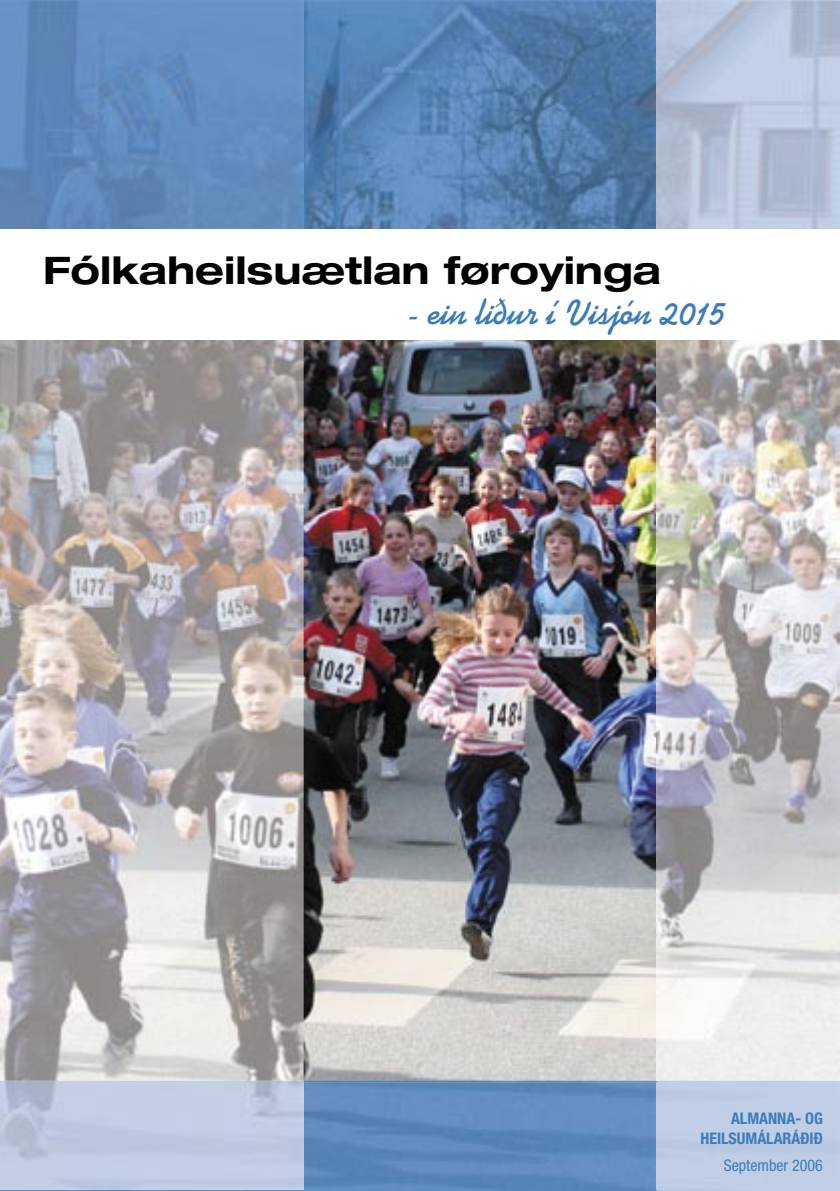
<style>
.page{position:relative;width:840px;height:1191px;background:#fff}
.page>*{position:absolute;margin:0;border:0;box-sizing:border-box;transform-origin:0 0}
.t1{font:700 40px "Swing";color:#3d7cba}
.t2{font:700 expanded 38px "Helvetica Neue";color:#000}
.t3{font:700 condensed 16px/20px "Helvetica Neue";color:#3d7cba;text-align:right}
.t4{font:condensed 16px "Helvetica Neue";color:#3d7cba}
.t5{font:300 expanded 14px "Helvetica Neue";color:#3d7cba}
</style>
<div class="page">
<img style="left:303px;top:0;width:353px;height:1080px">
<img style="left:0;top:1080px;width:656px;height:111px">
<img style="left:0;top:340px;width:303px;height:849px">
<img style="left:1px;top:1082px;width:302px;height:107px">
<img style="left:0;top:0;width:303px;height:229px">
<img style="left:656px;top:0;width:183px;height:1191px">
<div style="left:0;top:230px;width:839px;height:110px;background:#fff"></div>
<p class="t2" style="left:43px;top:246px;width:619px">Fólkaheilsuætlan føroyinga</p>
<p class="t1" style="left:407px;top:288px;width:319px">- ein liður í Visjón 2015</p>
<p class="t3" style="left:700px;top:1108px;width:124px">ALMANNA- OG<br>HEILSUMÁLARÁÐIÐ</p>
<p class="t4" style="left:723px;top:1156px;width:101px">September 2006</p>
<p class="t5" style="left:716px;top:1120px;width:8px">1</p>
</div>
